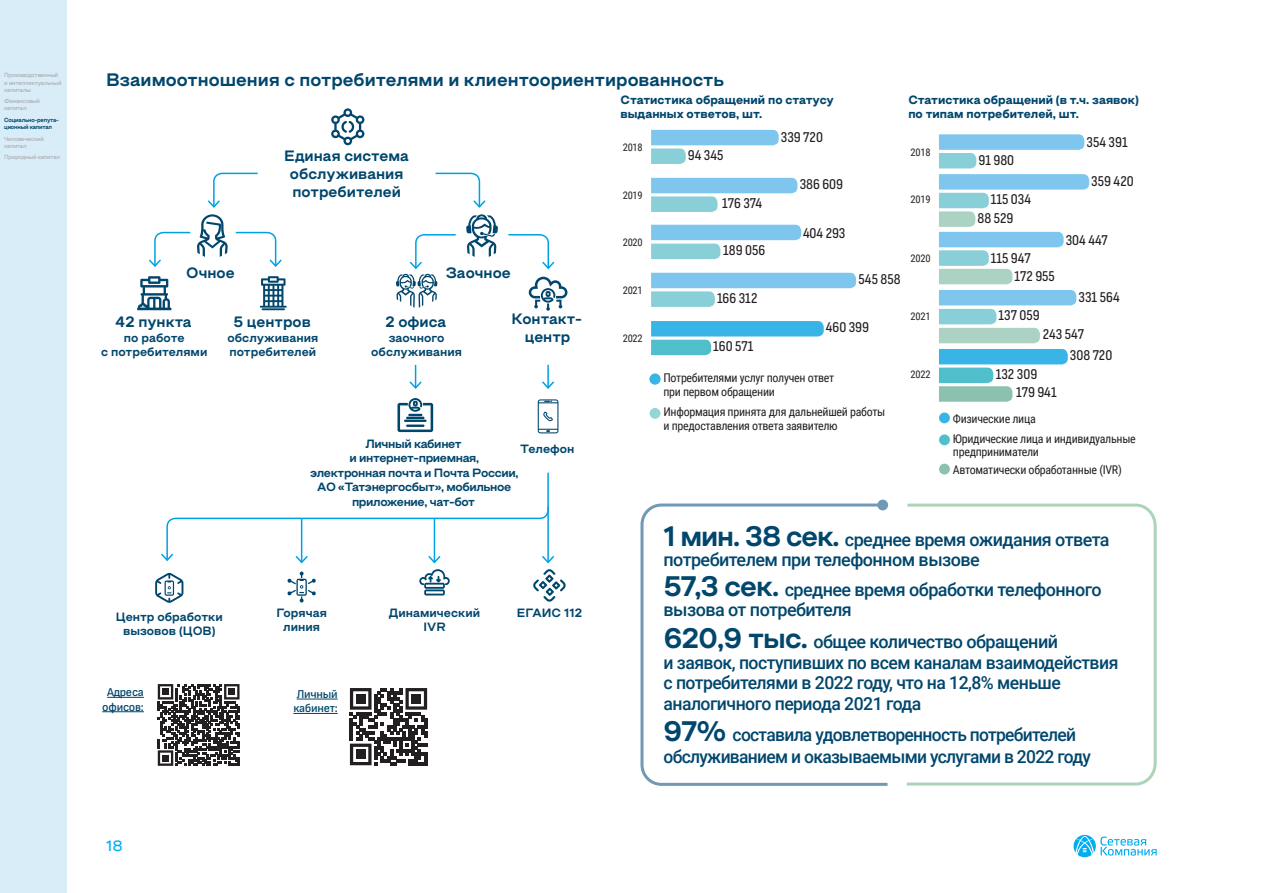
<style>
.page{position:relative;width:1263px;height:893px;background:#fff}
.page>*{position:absolute;margin:0;border:0;box-sizing:border-box;transform-origin:0 0}
.Фактоид_L2{font:500 18px/20.5px "Roboto";letter-spacing:-.03em;color:#01466d}
.Подзаголовок{font:700 18px "Steppe";color:#01466d}
.Значение_10{font:500 15px "Sofia Sans Cond";color:#231f20}
.Инфографика__1{font:700 15px/18px "Steppe";color:#01466d;text-align:center}
.t1{font:500 15px "Steppe";color:#00aeef}
.Легенда{font:12px/13.5px "Roboto Condensed";letter-spacing:-.025em;color:#231f20}
.Инфографика__1-2{font:700 12px/14.4px "Steppe";color:#01466d;text-align:center}
.Инфографика__1-3{font:700 12px/14.4px "Steppe";letter-spacing:-.03em;color:#01466d;text-align:center}
.Подзаголовок-2{font:800 12px/14.4px "Steppe";color:#01466d}
.иконки_Подпись_7{font:600 12px/14.4px "Sofia Sans";letter-spacing:-.02em;color:#01466d;text-align:center}
.Год{font:10.5px "Roboto Condensed";letter-spacing:-.025em;color:#231f20}
.t2{font:500 6px/7.2px "Steppe";letter-spacing:-.03em;color:#a8a9ad;scale:.94 1}
.t3{font:700 6px/7.2px "Steppe";letter-spacing:-.03em;color:#01466d;scale:.94 1}
.s1{font-family:"Steppe";font-weight:700;font-size:28.2px}
</style>
<div class="page">
<div style="left:0;top:0;width:67px;height:893px;background:#d9edf9"></div>
<svg style="left:1073px;top:835px;width:84px;height:22px"></svg>
<hr style="left:547px;top:365px;width:2px;height:23px;background:#00a1e3">
<svg style="left:542px;top:380px;width:13px;height:9px"></svg>
<svg style="left:409px;top:365px;width:13px;height:24px"></svg>
<svg style="left:508px;top:234px;width:47px;height:36px"></svg>
<svg style="left:148px;top:172px;width:134px;height:95px"></svg>
<svg style="left:137px;top:276px;width:34px;height:34px"></svg>
<svg style="left:260px;top:276px;width:27px;height:32px"></svg>
<hr style="left:262px;top:308px;width:23px;height:2px;background:#01466d">
<svg style="left:529px;top:277px;width:38px;height:34px"></svg>
<svg style="left:396px;top:172px;width:102px;height:136px"></svg>
<svg style="left:397px;top:398px;width:36px;height:34px"></svg>
<svg style="left:155px;top:472px;width:411px;height:131px"></svg>
<svg style="left:331px;top:108px;width:33px;height:37px"></svg>
<svg style="left:538px;top:399px;width:20px;height:34px"></svg>
<svg style="left:158px;top:684px;width:82px;height:82px"></svg>
<div style="left:162px;top:688px;width:7px;height:7px;background:#231f20"></div>
<div style="left:228px;top:688px;width:7px;height:7px;background:#231f20"></div>
<div style="left:162px;top:755px;width:7px;height:6px;background:#231f20"></div>
<hr style="left:107px;top:697px;width:37px;height:1px;background:#01466d">
<hr style="left:102px;top:711px;width:42px;height:1px;background:#01466d">
<svg style="left:350px;top:688px;width:77px;height:77px"></svg>
<div style="left:356px;top:694px;width:9px;height:9px;background:#231f20"></div>
<div style="left:412px;top:694px;width:9px;height:9px;background:#231f20"></div>
<div style="left:356px;top:750px;width:9px;height:9px;background:#231f20"></div>
<hr style="left:297px;top:699px;width:41px;height:1px;background:#01466d">
<hr style="left:293px;top:713px;width:45px;height:1px;background:#01466d">
<svg style="left:640px;top:502px;width:249px;height:284px"></svg>
<div style="left:877px;top:500px;width:11px;height:10px;background:#7099b6;border-radius:50%"></div>
<svg style="left:906px;top:503px;width:251px;height:283px"></svg>
<svg style="left:651px;top:178px;width:146px;height:34px"></svg>
<svg style="left:651px;top:130px;width:128px;height:34px"></svg>
<svg style="left:651px;top:273px;width:205px;height:34px"></svg>
<svg style="left:651px;top:225px;width:150px;height:34px"></svg>
<svg style="left:651px;top:321px;width:173px;height:34px"></svg>
<div style="left:650px;top:373px;width:10px;height:11px;background:#47b9e0;border-radius:50%"></div>
<div style="left:650px;top:374px;width:10px;height:11px;background:#39b4e7;border-radius:50%"></div>
<div style="left:650px;top:408px;width:10px;height:11px;background:#94d5d5;border-radius:50%"></div>
<svg style="left:939px;top:134px;width:145px;height:34px"></svg>
<svg style="left:939px;top:290px;width:137px;height:53px"></svg>
<svg style="left:939px;top:174px;width:150px;height:110px"></svg>
<svg style="left:939px;top:349px;width:129px;height:53px"></svg>
<div style="left:939px;top:434px;width:11px;height:11px;background:#50bfcb;border-radius:50%"></div>
<div style="left:939px;top:464px;width:11px;height:10px;background:#8bc1ae;border-radius:50%"></div>
<div style="left:939px;top:412px;width:11px;height:11px;background:#39b4e7;border-radius:50%"></div>
<p class="t2" style="left:4px;top:72px;width:63px">Производственный и интеллектуальный капиталы</p>
<p class="t2" style="left:4px;top:98px;width:40px">Финансовый капитал</p>
<p class="t3" style="left:4px;top:116px;width:60px">Социально-репута&shy;ционный капитал</p>
<p class="t2" style="left:4px;top:135px;width:44px">Человеческий капитал</p>
<p class="t2" style="left:4px;top:154px;width:61px">Природный капитал</p>
<p class="Подзаголовок" style="left:106px;top:68px;width:619px">Взаимоотношения с потребителями и клиентоориентированность</p>
<p class="Инфографика__1" style="left:284px;top:147px;width:126px">Единая система обслуживания потребителей</p>
<p class="Инфографика__1" style="left:186px;top:264px;width:50px">Очное</p>
<p class="Инфографика__1" style="left:446px;top:264px;width:66px">Заочное</p>
<p class="Инфографика__1" style="left:115px;top:313px;width:78px">42 пункта</p>
<p class="Инфографика__1-2" style="left:101px;top:330px;width:108px">по работе<br>с потребителями</p>
<p class="Инфографика__1" style="left:233px;top:313px;width:79px">5 центров</p>
<p class="Инфографика__1-2" style="left:227px;top:330px;width:92px;text-align:left">обслуживания потребителей</p>
<p class="Инфографика__1" style="left:385px;top:313px;width:62px">2 офиса</p>
<p class="Инфографика__1-2" style="left:371px;top:330px;width:92px">заочного обслуживания</p>
<p class="Инфографика__1" style="left:512px;top:310px;width:72px">Контакт&shy;центр</p>
<p class="Инфографика__1-3" style="left:310px;top:437px;width:210px">Личный кабинет<br>и интернет-приемная, электронная почта и Почта России,<br>АО «Татэнергосбыт», мобильное приложение, чат-бот</p>
<p class="Инфографика__1-2" style="left:520px;top:441px;width:56px">Телефон</p>
<p class="Подзаголовок-2" style="left:620px;top:93px;width:215px">Статистика обращений по статусу выданных ответов, шт.</p>
<p class="Год" style="left:623px;top:140px;width:21px">2018</p>
<p class="Год" style="left:623px;top:188px;width:21px">2019</p>
<p class="Год" style="left:623px;top:235px;width:21px">2020</p>
<p class="Год" style="left:623px;top:283px;width:21px">2021</p>
<p class="Год" style="left:623px;top:331px;width:21px">2022</p>
<p class="Значение_10" style="left:688px;top:147px;width:37px">94 345</p>
<p class="Значение_10" style="left:722px;top:194px;width:41px">176 374</p>
<p class="Значение_10" style="left:723px;top:242px;width:43px">189 056</p>
<p class="Значение_10" style="left:717px;top:289px;width:42px">166 312</p>
<p class="Значение_10" style="left:713px;top:338px;width:42px">160 571</p>
<p class="Значение_10" style="left:781px;top:129px;width:44px">339 720</p>
<p class="Значение_10" style="left:800px;top:176px;width:45px">386 609</p>
<p class="Значение_10" style="left:803px;top:225px;width:44px">404 293</p>
<p class="Значение_10" style="left:858px;top:271px;width:44px">545 858</p>
<p class="Значение_10" style="left:826px;top:318px;width:45px">460 399</p>
<p class="Легенда" style="left:663px;top:371px;width:172px">Потребителями услуг получен ответ при первом обращении</p>
<p class="Легенда" style="left:663px;top:405px;width:223px">Информация принята для дальнейшей работы и предоставления ответа заявителю</p>
<p class="Подзаголовок-2" style="left:908px;top:93px;width:232px">Статистика обращений (в т.ч. заявок) по типам потребителей, шт.</p>
<p class="Год" style="left:910px;top:144px;width:21px">2018</p>
<p class="Значение_10" style="left:978px;top:152px;width:37px">91 980</p>
<p class="Значение_10" style="left:1086px;top:133px;width:43px">354 391</p>
<p class="Значение_10" style="left:1091px;top:173px;width:44px">359 420</p>
<p class="Год" style="left:910px;top:192px;width:21px">2019</p>
<p class="Значение_10" style="left:991px;top:191px;width:42px">115 034</p>
<p class="Значение_10" style="left:977px;top:210px;width:37px">88 529</p>
<p class="Значение_10" style="left:1066px;top:231px;width:44px">304 447</p>
<p class="Год" style="left:910px;top:251px;width:21px">2020</p>
<p class="Значение_10" style="left:991px;top:249px;width:41px">115 947</p>
<p class="Значение_10" style="left:1014px;top:267px;width:42px">172 955</p>
<p class="Значение_10" style="left:1078px;top:289px;width:43px">331 564</p>
<p class="Год" style="left:910px;top:309px;width:21px">2021</p>
<p class="Значение_10" style="left:998px;top:307px;width:43px">137 059</p>
<p class="Значение_10" style="left:1043px;top:326px;width:43px">243 547</p>
<p class="Значение_10" style="left:1070px;top:347px;width:44px">308 720</p>
<p class="Год" style="left:910px;top:367px;width:21px">2022</p>
<p class="Значение_10" style="left:996px;top:365px;width:43px">132 309</p>
<p class="Значение_10" style="left:1016px;top:384px;width:42px">179 941</p>
<p class="Легенда" style="left:953px;top:411px;width:84px">Физические лица</p>
<p class="Легенда" style="left:953px;top:431px;width:184px">Юридические лица и индивидуальные предприниматели</p>
<p class="Легенда" style="left:953px;top:462px;width:170px">Автоматически обработанные (IVR)</p>
<p class="Инфографика__1-2" style="left:389px;top:606px;width:93px">Динамический<br>IVR</p>
<p class="Инфографика__1-2" style="left:116px;top:610px;width:108px">Центр обработки вызовов (ЦОВ)</p>
<p class="Инфографика__1-2" style="left:276px;top:606px;width:52px">Горячая</p>
<p class="Инфографика__1-2" style="left:517px;top:606px;width:67px">ЕГАИС 112</p>
<p class="Инфографика__1-2" style="left:283px;top:620px;width:38px">линия</p>
<p class="иконки_Подпись_7" style="left:102px;top:685px;width:43px">Адреса офисов:</p>
<p class="иконки_Подпись_7" style="left:293px;top:687px;width:46px;text-align:left">Личный кабинет:</p>
<p class="t1" style="left:106px;top:837px;width:18px">18</p>
<p class="Фактоид_L2" style="left:663px;top:528px;width:448px"><span class="s1">1 мин. 38 сек.</span> среднее время ожидания ответа потребителем при телефонном вызове</p>
<p class="Фактоид_L2" style="left:663px;top:578px;width:440px"><span class="s1">57,3 сек.</span> среднее время обработки телефонного вызова от потребителя</p>
<p class="Фактоид_L2" style="left:663px;top:631px;width:456px"><span class="s1">620,9 тыс.</span> общее количество обращений<br>и заявок, поступивших по всем каналам взаимодействия с потребителями в 2022 году, что на 12,8% меньше аналогичного периода 2021 года</p>
<p class="Фактоид_L2" style="left:663px;top:723px;width:429px;line-height:21.8px"><span class="s1">97%</span> составила удовлетворенность потребителей обслуживанием и оказываемыми услугами в 2022 году</p>
</div>
